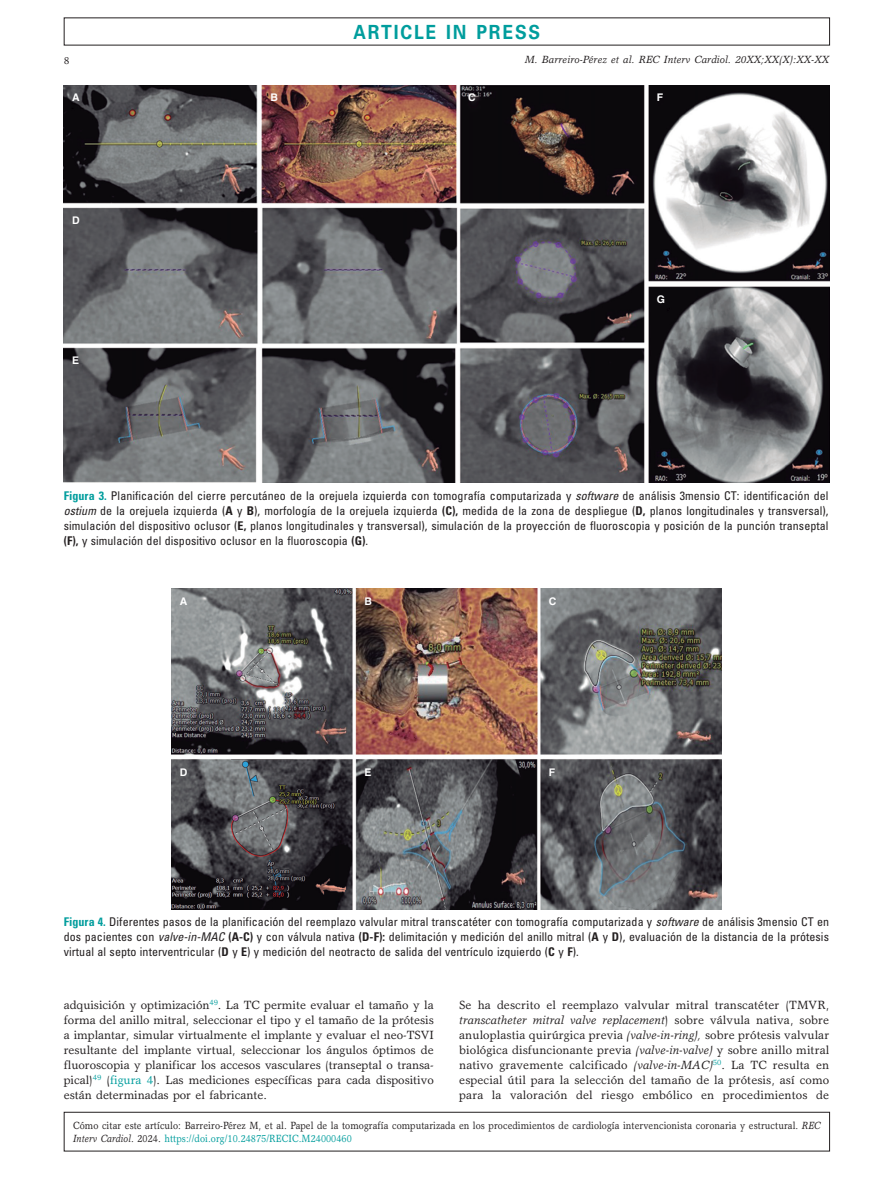
<style>
.page{position:relative;width:893px;height:1191px;background:#fff}
.page>*{position:absolute;margin:0;border:0;box-sizing:border-box;transform-origin:0 0}
.t1{font:700 19.5px "Univers LT Std";letter-spacing:.105em;color:#009d9d;scale:.9 1}
.t2{font:condensed 12px/15px "Univers LT Std";letter-spacing:.005em;color:#231f20;text-align:justify}
.t3{font:12px/15px "Garth Graphic Std";letter-spacing:.005em;color:#231f20;text-align:justify}
.t4{font:10.5px/13.5px "Garth Graphic Std";letter-spacing:.005em;color:#231f20;scale:.9 1}
.t5{font:italic 10.5px "Garth Graphic Std";letter-spacing:.005em;color:#231f20}
.t6{font:700 10.5px "Helvetica LT Std";color:#fff}
.t7{font:10.5px "Garth Graphic Std";letter-spacing:.005em;color:#231f20}
.s1{font-weight:700;color:#009d9d}
.s2{font-style:italic}
.s3{font-weight:700}
.s4{color:#009d9d}
</style>
<div class="page">
<img style="left:64px;top:85px;width:765px;height:397px">
<img style="left:171px;top:589px;width:551px;height:320px">
<div style="left:64px;top:1111px;width:766px;height:40px;border:1px solid #231f20"></div>
<h1 class="t1" style="left:353px;top:20px;width:209px">ARTICLE IN PRESS</h1>
<p class="t7" style="left:64px;top:54px;width:7px">8</p>
<p class="t5" style="left:525px;top:53px;width:306px">M. Barreiro-Pérez et al. REC Interv Cardiol. 20XX;XX(X):XX-XX</p>
<p class="t6" style="left:72px;top:91px;width:9px">A</p>
<p class="t6" style="left:271px;top:91px;width:9px">B</p>
<p class="t6" style="left:468px;top:91px;width:9px">C</p>
<p class="t6" style="left:657px;top:91px;width:8px">F</p>
<p class="t6" style="left:72px;top:214px;width:9px">D</p>
<p class="t6" style="left:72px;top:354px;width:9px">E</p>
<p class="t6" style="left:657px;top:293px;width:10px">G</p>
<p class="t2" style="left:64px;top:488px;width:766px"><span class="s1">Figura 3.</span> Planificación del cierre percutáneo de la orejuela izquierda con tomografía computarizada y <span class="s2">software</span> de análisis 3mensio CT: identificación del <span class="s2">ostium</span> de la orejuela izquierda (<span class="s3">A</span> y <span class="s3">B</span>), morfología de la orejuela izquierda <span class="s3">(C),</span> medida de la zona de despliegue (<span class="s3">D,</span> planos longitudinales y transversal), simulación del dispositivo oclusor (<span class="s3">E,</span> planos longitudinales y transversal), simulación de la proyección de fluoroscopia y posición de la punción transeptal <span class="s3">(F),</span> y simulación del dispositivo oclusor en la fluoroscopia <span class="s3">(G)</span>.</p>
<p class="t6" style="left:180px;top:595px;width:9px">A</p>
<p class="t6" style="left:364px;top:595px;width:9px">B</p>
<p class="t6" style="left:549px;top:595px;width:9px">C</p>
<p class="t6" style="left:180px;top:765px;width:9px">D</p>
<p class="t6" style="left:364px;top:765px;width:9px">E</p>
<p class="t6" style="left:549px;top:765px;width:8px">F</p>
<p class="t2" style="left:64px;top:914px;width:767px"><span class="s1">Figura 4.</span> Diferentes pasos de la planificación del reemplazo valvular mitral transcatéter con tomografía computarizada y <span class="s2">software</span> de análisis 3mensio CT en dos pacientes con <span class="s2">valve-in-MAC</span> <span class="s3">(A-C)</span> y con válvula nativa <span class="s3">(D-F):</span> delimitación y medición del anillo mitral (<span class="s3">A</span> y <span class="s3">D</span>), evaluación de la distancia de la prótesis virtual al septo interventricular (<span class="s3">D</span> y <span class="s3">E</span>) y medición del neotracto de salida del ventrículo izquierdo (<span class="s3">C</span> y <span class="s3">F</span>).</p>
<p class="t3" style="left:64px;top:997px;width:372px">adquisición y optimización<sup>49</sup>. La TC permite evaluar el tamaño y la forma del anillo mitral, seleccionar el tipo y el tamaño de la prótesis a implantar, simular virtualmente el implante y evaluar el neo-TSVI resultante del implante virtual, seleccionar los ángulos óptimos de fluoroscopia y planificar los accesos vasculares (transeptal o transa&shy;pical)<sup>49</sup> (<span class="s4">figura 4</span>). Las mediciones específicas para cada dispositivo están determinadas por el fabricante.</p>
<p class="t3" style="left:459px;top:997px;width:372px">Se ha descrito el reemplazo valvular mitral transcatéter (TMVR, <span class="s2">transcatheter mitral valve replacement</span>) sobre válvula nativa, sobre anuloplastia quirúrgica previa <span class="s2">(valve-in-ring),</span> sobre prótesis valvular biológica disfuncionante previa <span class="s2">(valve-in-valve)</span> y sobre anillo mitral nativo gravemente calcificado <span class="s2">(valve-in-MAC)</span><sup>50</sup>. La TC resulta en especial útil para la selección del tamaño de la prótesis, así como para la valoración del riesgo embólico en procedimientos de</p>
<p class="t4" style="left:73px;top:1118px;width:832px">Cómo citar este artículo: Barreiro-Pérez M, et al. Papel de la tomografía computarizada en los procedimientos de cardiología intervencionista coronaria y estructural. <span class="s2">REC<br>Interv Cardiol</span>. 2024. <span class="s4">https://doi.org/10.24875/RECIC.M24000460</span></p>
</div>
